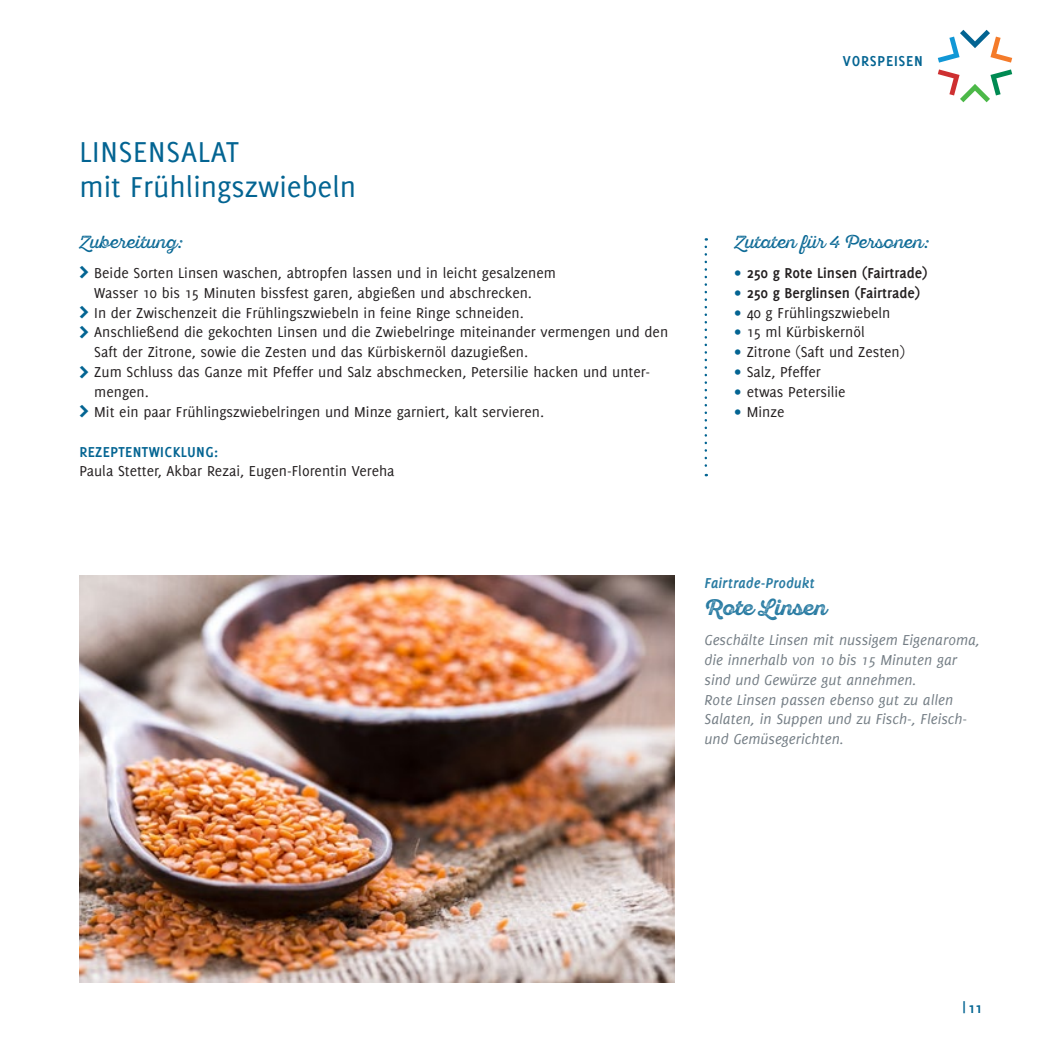
<style>
.page{position:relative;width:1042px;height:1042px;background:#fff}
.page>*{position:absolute;margin:0;border:0;box-sizing:border-box;transform-origin:0 0}
.t1{font:31.5px/35px "Delicious";color:#036492}
.t2{font:21px "Sant Elia Rough Alt Bold Two";color:#036492}
.t3{font:17.5px "Sant Elia Rough Alt Two";color:#036492}
.t4{font:15.75px "Delicious";color:#231f20}
.t5{font:italic 15.75px/19.8px "Delicious";color:#5b666f}
.t6{font:700 15.75px "Delicious";color:#231f20}
.t7{font:700 15.75px "Delicious";letter-spacing:.025em;color:#036492}
.t8{font:italic 700 15.75px "Delicious";color:#036492}
.t9{font:700 15.75px "Delicious";letter-spacing:.05em;color:#036492}
.s1{font-weight:700;font-size:31.5px;color:#036492}
.s2{font-weight:400;color:#036492}
.s3{color:#036492}
</style>
<div class="page">
<svg style="left:938px;top:30px;width:74px;height:33px"></svg>
<svg style="left:938px;top:69px;width:74px;height:33px"></svg>
<svg style="left:704px;top:247px;width:3px;height:229px"></svg>
<img style="left:79px;top:575px;width:596px;height:407px">
<h1 class="t1" style="left:79px;top:133px;width:278px">LINSENSALAT<br>mit Frühlingszwiebeln</h1>
<p class="t3" style="left:79px;top:232px;width:105px">Zubereitung:</p>
<p class="t4" style="left:79px;top:264px;width:478px"><span class="s1">&gt;</span> Beide Sorten Linsen waschen, abtropfen lassen und in leicht gesalzenem</p>
<p class="t4" style="left:94px;top:284px;width:439px">Wasser 10 bis 15 Minuten bissfest garen, abgießen und abschrecken.</p>
<p class="t4" style="left:79px;top:303px;width:446px"><span class="s1">&gt;</span> In der Zwischenzeit die Frühlingszwiebeln in feine Ringe schneiden.</p>
<p class="t4" style="left:79px;top:323px;width:590px"><span class="s1">&gt;</span> Anschließend die gekochten Linsen und die Zwiebelringe miteinander vermengen und den</p>
<p class="t4" style="left:94px;top:343px;width:435px">Saft der Zitrone, sowie die Zesten und das Kürbiskernöl dazugießen.</p>
<p class="t4" style="left:79px;top:363px;width:572px"><span class="s1">&gt;</span> Zum Schluss das Ganze mit Pfeffer und Salz abschmecken, Petersilie hacken und unter-</p>
<p class="t4" style="left:94px;top:383px;width:56px">mengen.</p>
<p class="t4" style="left:79px;top:403px;width:466px"><span class="s1">&gt;</span> Mit ein paar Frühlingszwiebelringen und Minze garniert, kalt servieren.</p>
<p class="t7" style="left:79px;top:442px;width:140px">REZEPTENTWICKLUNG:</p>
<p class="t4" style="left:79px;top:462px;width:317px">Paula Stetter, Akbar Rezai, Eugen-Florentin Vereha</p>
<p class="t9" style="left:843px;top:51px;width:81px">VORSPEISEN</p>
<p class="t3" style="left:734px;top:232px;width:196px">Zutaten für 4 Personen:</p>
<p class="t6" style="left:734px;top:264px;width:195px"><span class="s2">•</span> 250 g Rote Linsen (Fairtrade)</p>
<p class="t6" style="left:734px;top:283px;width:187px"><span class="s2">•</span> 250 g Berglinsen (Fairtrade)</p>
<p class="t4" style="left:734px;top:303px;width:158px"><span class="s3">•</span> 40 g Frühlingszwiebeln</p>
<p class="t4" style="left:734px;top:323px;width:132px"><span class="s3">•</span> 15 ml Kürbiskernöl</p>
<p class="t4" style="left:734px;top:343px;width:172px"><span class="s3">•</span> Zitrone (Saft und Zesten)</p>
<p class="t4" style="left:734px;top:363px;width:88px"><span class="s3">•</span> Salz, Pfeffer</p>
<p class="t4" style="left:734px;top:383px;width:113px"><span class="s3">•</span> etwas Petersilie</p>
<p class="t4" style="left:734px;top:403px;width:52px"><span class="s3">•</span> Minze</p>
<p class="t8" style="left:704px;top:573px;width:112px">Fairtrade-Produkt</p>
<h2 class="t2" style="left:704px;top:596px;width:123px">Rote Linsen</h2>
<p class="t5" style="left:704px;top:630px;width:277px">Geschälte Linsen mit nussigem Eigenaroma, die innerhalb von 10 bis 15 Minuten gar sind und Gewürze gut annehmen.<br>Rote Linsen passen ebenso gut zu allen Salaten, in Suppen und zu Fisch-, Fleisch&shy;und Gemüsegerichten.</p>
<p class="t7" style="left:962px;top:999px;width:21px">| 11</p>
</div>
